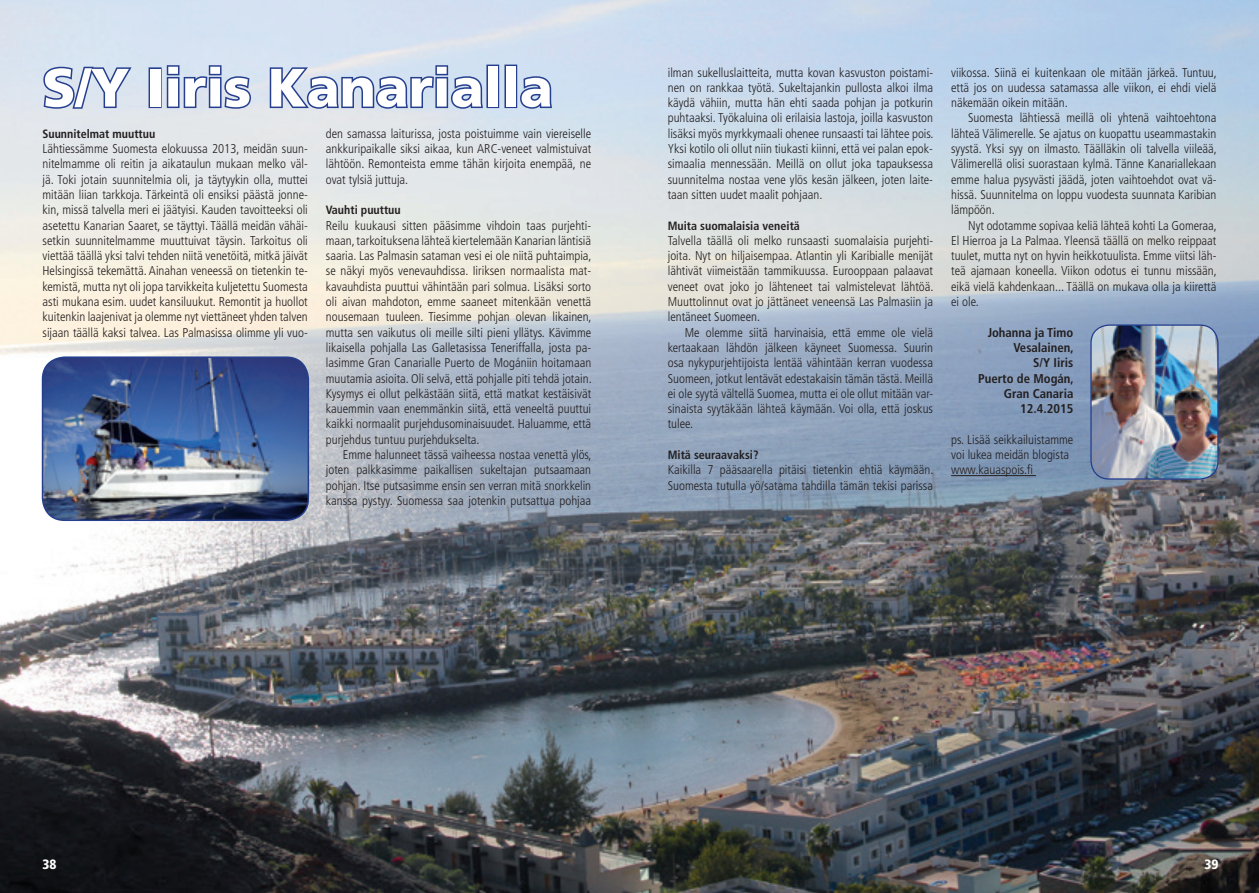
<style>
.page{position:relative;width:1259px;height:893px;background:#fff}
.page>*{position:absolute;margin:0;border:0;box-sizing:border-box;transform-origin:0 0}
.t1{font:900 54px "Frutiger";color:#fff}
.t2{font:900 condensed 13.5px "Frutiger";color:#fff}
.t3{font:300 condensed 12.75px/15.3px "Frutiger";color:#231f20;text-align:justify}
.t4{font:700 condensed 12.75px/15.3px "Frutiger";color:#231f20;text-align:right}
.t5{font:700 condensed 12px "Frutiger";color:#231f20}
</style>
<div class="page">
<img style="left:0;top:0;width:1259px;height:893px">
<svg style="left:41px;top:65px;width:93px;height:46px;background:#a6b4d3"></svg>
<div style="left:149px;top:67px;width:13px;height:41px;border:3px solid #253f8e"></div>
<svg style="left:165px;top:64px;width:87px;height:46px;background:#9babcd"></svg>
<svg style="left:268px;top:64px;width:217px;height:46px;background:#9eaed0"></svg>
<div style="left:486px;top:65px;width:13px;height:43px;border:3px solid #253f8e"></div>
<div style="left:504px;top:65px;width:13px;height:43px;border:3px solid #253f8e"></div>
<svg style="left:518px;top:75px;width:36px;height:35px"></svg>
<img style="left:43px;top:357px;width:265px;height:163px">
<div style="left:42px;top:356px;width:267px;height:165px;border:2px solid #253f8e;border-radius:22px"></div>
<hr style="left:951px;top:475px;width:85px;height:1px;background:#231f20">
<img style="left:1091px;top:325px;width:127px;height:154px">
<div style="left:1090px;top:324px;width:128px;height:156px;border:1px solid #253f8e;border-radius:18px"></div>
<h1 class="t1" style="left:43px;top:55px;width:512px">S/Y Iiris Kanarialla</h1>
<p class="t3" style="left:668px;top:65px;width:267px">ilman sukelluslaitteita, mutta kovan kasvuston poistami&shy;nen on rankkaa työtä. Sukeltajankin pullosta alkoi ilma käydä vähiin, mutta hän ehti saada pohjan ja potkurin puhtaaksi. Työkaluina oli erilaisia lastoja, joilla kasvuston lisäksi myös myrkkymaali ohenee runsaasti tai lähtee pois.<br>Yksi kotilo oli ollut niin tiukasti kiinni, että vei palan epok&shy;simaalia mennessään. Meillä on ollut joka tapauksessa suunnitelma nostaa vene ylös kesän jälkeen, joten laite&shy;taan sitten uudet maalit pohjaan.</p>
<p class="t5" style="left:668px;top:218px;width:134px">Muita suomalaisia veneitä</p>
<p class="t3" style="left:668px;top:233px;width:267px">Talvella täällä oli melko runsaasti suomalaisia purjehti&shy;joita. Nyt on hiljaisempaa. Atlantin yli Karibialle menijät lähtivät viimeistään tammikuussa. Eurooppaan palaavat veneet ovat joko jo lähteneet tai valmistelevat lähtöä.<br>Muuttolinnut ovat jo jättäneet veneensä Las Palmasiin ja lentäneet Suomeen.</p>
<p class="t3" style="left:668px;top:325px;width:267px;text-indent:17px">Me olemme siitä harvinaisia, että emme ole vielä kertaakaan lähdön jälkeen käyneet Suomessa. Suurin osa nykypurjehtijoista lentää vähintään kerran vuodessa Suomeen, jotkut lentävät edestakaisin tämän tästä. Meillä ei ole syytä vältellä Suomea, mutta ei ole ollut mitään var&shy;sinaista syytäkään lähteä käymään. Voi olla, että joskus tulee.</p>
<p class="t5" style="left:668px;top:448px;width:92px">Mitä seuraavaksi?</p>
<p class="t3" style="left:668px;top:462px;width:267px">Kaikilla 7 pääsaarella pitäisi tietenkin ehtiä käymään.<br>Suomesta tutulla yö/satama tahdilla tämän tekisi parissa</p>
<p class="t3" style="left:326px;top:126px;width:267px">den samassa laiturissa, josta poistuimme vain viereiselle ankkuripaikalle siksi aikaa, kun ARC-veneet valmistuivat lähtöön. Remonteista emme tähän kirjoita enempää, ne ovat tylsiä juttuja.</p>
<p class="t5" style="left:326px;top:203px;width:76px">Vauhti puuttuu</p>
<p class="t3" style="left:326px;top:218px;width:267px">Reilu kuukausi sitten pääsimme vihdoin taas purjehti&shy;maan, tarkoituksena lähteä kiertelemään Kanarian läntisiä saaria. Las Palmasin sataman vesi ei ole niitä puhtaimpia, se näkyi myös venevauhdissa. Iiriksen normaalista mat&shy;kavauhdista puuttui vähintään pari solmua. Lisäksi sorto oli aivan mahdoton, emme saaneet mitenkään venettä nousemaan tuuleen. Tiesimme pohjan olevan likainen, mutta sen vaikutus oli meille silti pieni yllätys. Kävimme likaisella pohjalla Las Galletasissa Teneriffalla, josta pa&shy;lasimme Gran Canarialle Puerto de Mogániin hoitamaan muutamia asioita. Oli selvä, että pohjalle piti tehdä jotain.<br>Kysymys ei ollut pelkästään siitä, että matkat kestäisivät kauemmin vaan enemmänkin siitä, että veneeltä puuttui kaikki normaalit purjehdusominaisuudet. Haluamme, että purjehdus tuntuu purjehdukselta.</p>
<p class="t3" style="left:326px;top:447px;width:267px;text-indent:17px">Emme halunneet tässä vaiheessa nostaa venettä ylös, joten palkkasimme paikallisen sukeltajan putsaamaan pohjan. Itse putsasimme ensin sen verran mitä snorkkelin kanssa pystyy. Suomessa saa jotenkin putsattua pohjaa</p>
<p class="t5" style="left:43px;top:126px;width:114px">Suunnitelmat muuttuu</p>
<p class="t3" style="left:43px;top:141px;width:267px">Lähtiessämme Suomesta elokuussa 2013, meidän suun&shy;nitelmamme oli reitin ja aikataulun mukaan melko väl&shy;jä. Toki jotain suunnitelmia oli, ja täytyykin olla, muttei mitään liian tarkkoja. Tärkeintä oli ensiksi päästä jonne&shy;kin, missä talvella meri ei jäätyisi. Kauden tavoitteeksi oli asetettu Kanarian Saaret, se täyttyi. Täällä meidän vähäi&shy;setkin suunnitelmamme muuttuivat täysin. Tarkoitus oli viettää täällä yksi talvi tehden niitä venetöitä, mitkä jäivät Helsingissä tekemättä. Ainahan veneessä on tietenkin te&shy;kemistä, mutta nyt oli jopa tarvikkeita kuljetettu Suomesta asti mukana esim. uudet kansiluukut. Remontit ja huollot kuitenkin laajenivat ja olemme nyt viettäneet yhden talven sijaan täällä kaksi talvea. Las Palmasissa olimme yli vuo-</p>
<p class="t3" style="left:951px;top:65px;width:267px">viikossa. Siinä ei kuitenkaan ole mitään järkeä. Tuntuu, että jos on uudessa satamassa alle viikon, ei ehdi vielä näkemään oikein mitään.</p>
<p class="t3" style="left:951px;top:111px;width:267px;text-indent:17px">Suomesta lähtiessä meillä oli yhtenä vaihtoehtona lähteä Välimerelle. Se ajatus on kuopattu useammastakin syystä. Yksi syy on ilmasto. Täälläkin oli talvella viileää, Välimerellä olisi suorastaan kylmä. Tänne Kanariallekaan emme halua pysyvästi jäädä, joten vaihtoehdot ovat vä&shy;hissä. Suunnitelma on loppu vuodesta suunnata Karibian lämpöön.</p>
<p class="t3" style="left:951px;top:218px;width:267px;text-indent:17px">Nyt odotamme sopivaa keliä lähteä kohti La Gomeraa, El Hierroa ja La Palmaa. Yleensä täällä on melko reippaat tuulet, mutta nyt on hyvin heikkotuulista. Emme viitsi läh&shy;teä ajamaan koneella. Viikon odotus ei tunnu missään, eikä vielä kahdenkaan... Täällä on mukava olla ja kiirettä ei ole.</p>
<p class="t4" style="left:978px;top:325px;width:97px">Johanna ja Timo<br>Vesalainen,<br>S/Y Iiris<br>Puerto de Mogán,<br>Gran Canaria<br>12.4.2015</p>
<p class="t3" style="left:951px;top:432px;width:124px;text-align:left">ps. Lisää seikkailuistamme voi lukea meidän blogista www.kauaspois.fi</p>
<p class="t2" style="left:43px;top:856px;width:16px">38</p>
<p class="t2" style="left:1204px;top:856px;width:16px">39</p>
</div>
